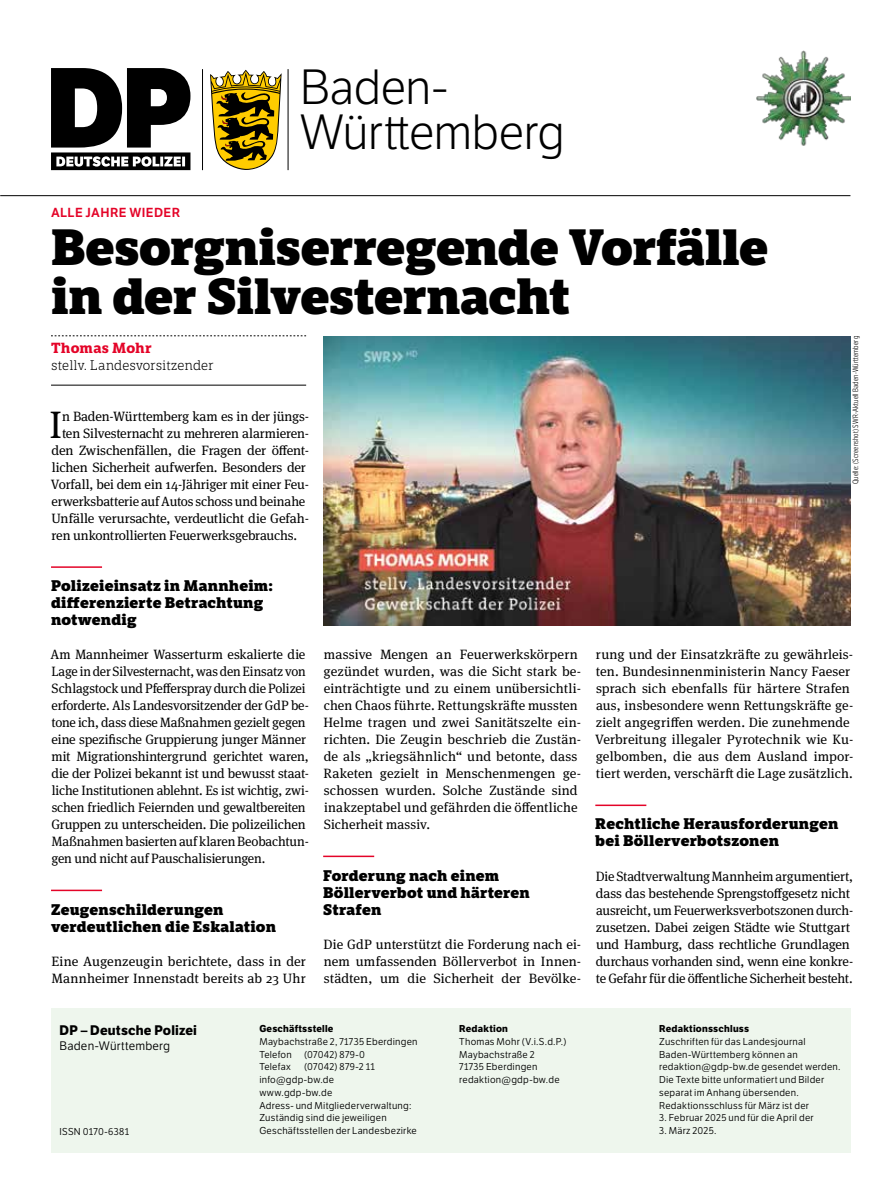
<style>
.page{position:relative;width:893px;height:1191px;background:#fff}
.page>*{position:absolute;margin:0;border:0;box-sizing:border-box;transform-origin:0 0}
.t1{font:800 49.5px/48.4px "LFT Etica Sheriff";letter-spacing:-.01em;color:#000}
.t2{font:48px/45px "LFT Etica Lt";letter-spacing:-.01em;color:#000}
.t3{font:38.25px "Meta Serif Pro";color:#000}
.t4{font:800 15px/17px "LFT Etica Sheriff";letter-spacing:.01em;color:#000}
.t5{font:700 14.25px "LFT Etica Sheriff";letter-spacing:.015em;color:#e40428}
.t6{font:13.5px/17px "Meta Serif Pro";letter-spacing:-.005em;color:#000}
.t7{font:300 13.5px "LFT Etica Sheriff";letter-spacing:-.005em;color:#000}
.t8{font:700 13.5px "LFT Etica";letter-spacing:.015em;color:#000}
.t9{font:12.75px "LFT Etica SB";letter-spacing:.03em;color:#e40428}
.t10{font:12px "LFT Etica Bk";letter-spacing:.02em;color:#000}
.t11{font:9.75px/12.8px "LFT Etica Bk";letter-spacing:.025em;color:#000}
.t12{font:700 9.75px "LFT Etica";letter-spacing:.025em;color:#000}
.t13{font:300 7.5px "LFT Etica Condensed";letter-spacing:.025em;color:#000}
</style>
<div class="page">
<hr style="left:0;top:195px;width:850px;height:1px;background:#000">
<svg style="left:51px;top:68px;width:139px;height:102px"></svg>
<img style="left:757px;top:50px;width:93px;height:96px">
<hr style="left:202px;top:69px;width:1px;height:101px;background:#000">
<hr style="left:288px;top:69px;width:1px;height:101px;background:#000">
<svg style="left:210px;top:70px;width:72px;height:100px"></svg>
<div style="left:51px;top:1008px;width:799px;height:144px;background:#eef6ed"></div>
<svg style="left:51px;top:335px;width:255px;height:1px"></svg>
<hr style="left:51px;top:385px;width:255px;height:1px;background:#000">
<hr style="left:51px;top:566px;width:51px;height:2px;background:#e40428">
<hr style="left:51px;top:889px;width:51px;height:2px;background:#e40428">
<hr style="left:323px;top:855px;width:51px;height:2px;background:#e40428">
<hr style="left:595px;top:804px;width:51px;height:2px;background:#e40428">
<img style="left:323px;top:336px;width:527px;height:289px">
<h2 class="t2" style="left:300px;top:66px;width:267px">Baden-<br>Württemberg</h2>
<p class="t9" style="left:51px;top:205px;width:131px">ALLE JAHRE WIEDER</p>
<h1 class="t1" style="left:51px;top:224px;width:719px">Besorgniserregende Vorfälle in der Silvesternacht</h1>
<p class="t5" style="left:51px;top:339px;width:102px">Thomas Mohr</p>
<p class="t7" style="left:51px;top:357px;width:164px">stellv. Landesvorsitzender</p>
<p class="t13" style="left:851px;top:484px;width:150px;rotate:-90deg">Quelle: (Screenshot) SWR-Aktuell Baden-Württemberg</p>
<h3 class="t3" style="left:50px;top:397px;width:14px">I</h3>
<p class="t6" style="left:62px;top:407px;width:248px">n Baden-Württemberg kam es in der jüngs-</p>
<p class="t6" style="left:62px;top:424px;width:248px">ten Silvesternacht zu mehreren alarmieren-</p>
<p class="t6" style="left:52px;top:441px;width:259px">den Zwischenfällen, die Fragen der öffent-</p>
<p class="t6" style="left:52px;top:458px;width:256px">lichen Sicherheit aufwerfen. Besonders der</p>
<p class="t6" style="left:51px;top:475px;width:260px">Vorfall, bei dem ein 14-Jähriger mit einer Feu-</p>
<p class="t6" style="left:52px;top:492px;width:255px">erwerksbatterie auf Autos schoss und beinahe</p>
<p class="t6" style="left:52px;top:509px;width:259px">Unfälle verursachte, verdeutlicht die Gefah-</p>
<p class="t6" style="left:52px;top:526px;width:247px">ren unkontrollierten Feuerwerksgebrauchs.</p>
<p class="t4" style="left:51px;top:577px;width:223px">Polizeieinsatz in Mannheim: differenzierte Betrachtung notwendig</p>
<p class="t6" style="left:50px;top:645px;width:260px">Am Mannheimer Wasserturm eskalierte die Lage in der Silvesternacht, was den Einsatz von Schlagstock und Pfefferspray durch die Polizei erforderte. Als Landesvorsitzender der GdP be&shy;tone ich, dass diese Maßnahmen gezielt gegen eine spezifische Gruppierung junger Männer mit Migrationshintergrund gerichtet waren, die der Polizei bekannt ist und bewusst staat&shy;liche Institutionen ablehnt. Es ist wichtig, zwi&shy;schen friedlich Feiernden und gewaltbereiten Gruppen zu unterscheiden. Die polizeilichen Maßnahmen basierten auf klaren Beobachtun&shy;gen und nicht auf Pauschalisierungen.</p>
<p class="t4" style="left:51px;top:900px;width:227px">Zeugenschilderungen verdeutlichen die Eskalation</p>
<p class="t6" style="left:51px;top:951px;width:256px">Eine Augenzeugin berichtete, dass in der<br>Mannheimer Innenstadt bereits ab 23 Uhr</p>
<p class="t6" style="left:324px;top:645px;width:259px">massive Mengen an Feuerwerkskörpern gezündet wurden, was die Sicht stark be&shy;einträchtigte und zu einem unübersichtli&shy;chen Chaos führte. Rettungskräfte mussten Helme tragen und zwei Sanitätszelte ein&shy;richten. Die Zeugin beschrieb die Zustän&shy;de als „kriegsähnlich“ und betonte, dass Raketen gezielt in Menschenmengen ge&shy;schossen wurden. Solche Zustände sind inakzeptabel und gefährden die öffentliche Sicherheit massiv.</p>
<p class="t4" style="left:323px;top:866px;width:208px">Forderung nach einem<br>Böllerverbot und härteren<br>Strafen</p>
<p class="t6" style="left:324px;top:934px;width:259px;text-align:justify">Die GdP unterstützt die Forderung nach ei&shy;nem umfassenden Böllerverbot in Innen&shy;städten, um die Sicherheit der Bevölke-</p>
<p class="t6" style="left:595px;top:645px;width:260px">rung und der Einsatzkräfte zu gewährleis&shy;ten. Bundesinnenministerin Nancy Faeser sprach sich ebenfalls für härtere Strafen aus, insbesondere wenn Rettungskräfte ge&shy;zielt angegriffen werden. Die zunehmende Verbreitung illegaler Pyrotechnik wie Ku&shy;gelbomben, die aus dem Ausland impor&shy;tiert werden, verschärft die Lage zusätzlich.</p>
<p class="t4" style="left:595px;top:815px;width:245px">Rechtliche Herausforderungen bei Böllerverbotszonen</p>
<p class="t6" style="left:596px;top:866px;width:259px">Die Stadtverwaltung Mannheim argumentiert, dass das bestehende Sprengstoffgesetz nicht ausreicht, um Feuerwerksverbotszonen durch&shy;zusetzen. Dabei zeigen Städte wie Stuttgart und Hamburg, dass rechtliche Grundlagen durchaus vorhanden sind, wenn eine konkre&shy;te Gefahr für die öffentliche Sicherheit besteht.</p>
<p class="t8" style="left:60px;top:1021px;width:139px">DP – Deutsche Polizei</p>
<p class="t10" style="left:60px;top:1038px;width:112px">Baden-Württemberg</p>
<p class="t11" style="left:60px;top:1125px;width:71px">ISSN 0170-6381</p>
<p class="t12" style="left:259px;top:1022px;width:76px">Geschäftsstelle</p>
<p class="t11" style="left:259px;top:1035px;width:160px">Maybachstraße 2, 71735 Eberdingen<br>Telefon</p>
<p class="t11" style="left:304px;top:1048px;width:63px">(07042) 879-0</p>
<p class="t11" style="left:259px;top:1060px;width:33px">Telefax</p>
<p class="t11" style="left:259px;top:1060px;width:159px;text-indent:45px">(07042) 879-2 11 info@gdp-bw.de<br>www.gdp-bw.de<br>Adress- und Mitgliederverwaltung:<br>Zuständig sind die jeweiligen<br>Geschäftsstellen der Landesbezirke</p>
<p class="t12" style="left:459px;top:1022px;width:50px">Redaktion</p>
<p class="t11" style="left:459px;top:1035px;width:109px">Thomas Mohr (V.i.S.d.P.)<br>Maybachstraße 2<br>71735 Eberdingen redaktion@gdp-bw.de</p>
<p class="t12" style="left:659px;top:1022px;width:92px">Redaktionsschluss</p>
<p class="t11" style="left:659px;top:1035px;width:183px">Zuschriften für das Landesjournal Baden-Württemberg können an redaktion@gdp-bw.de gesendet werden.<br>Die Texte bitte unformatiert und Bilder separat im Anhang übersenden.<br>Redaktionsschluss für März ist der</p>
<p class="t11" style="left:659px;top:1112px;width:156px">3. Februar 2025 und für die April der</p>
<p class="t11" style="left:659px;top:1124px;width:59px">3. März 2025.</p>
</div>
